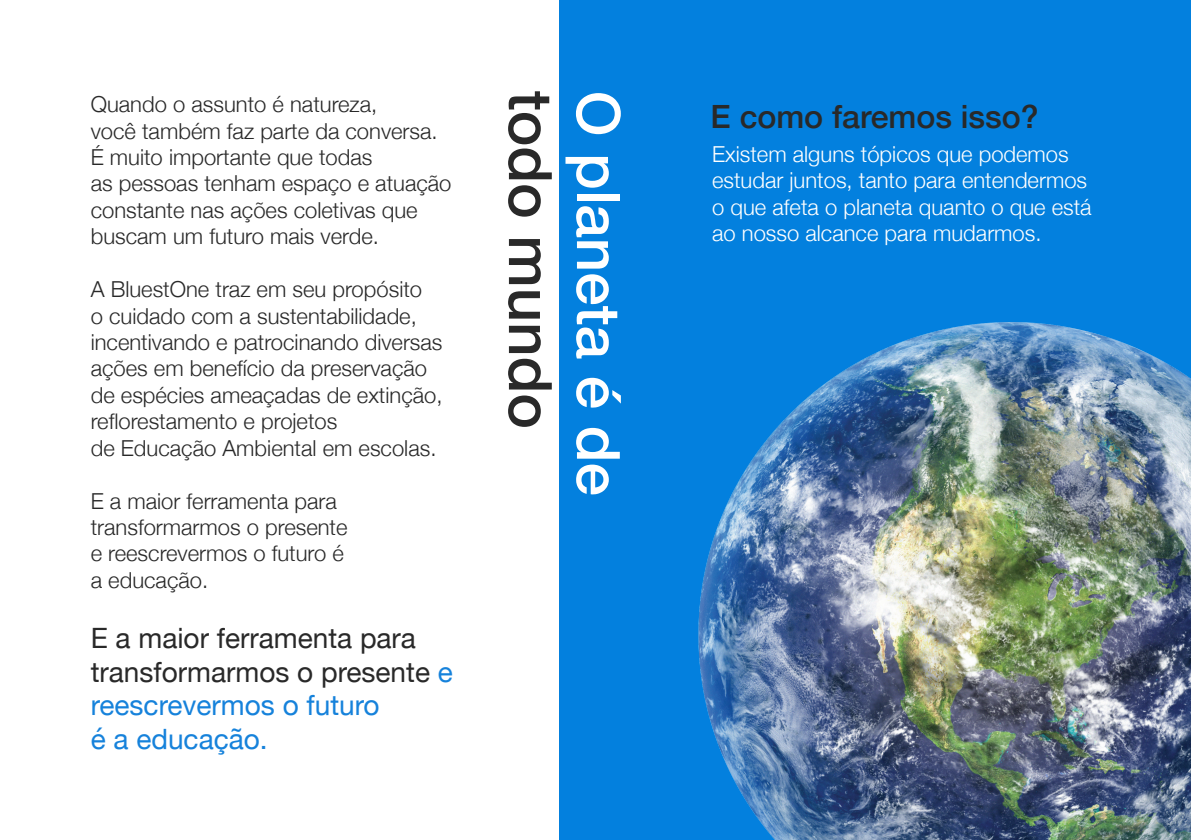
<style>
.page{position:relative;width:1191px;height:840px;background:#fff}
.page>*{position:absolute;margin:0;border:0;box-sizing:border-box;transform-origin:0 0}
.t1{font:500 60px "Helvetica Neue";color:#fff}
.t2{font:500 60px "Helvetica Neue";color:#292929}
.t3{font:500 32px "Helvetica Neue";color:#292929}
.t4{font:28px/33.6px "Helvetica Neue";color:#292929}
.t5{font:28px "Helvetica Neue";color:#1682db}
.t6{font:300 22px/26.4px "Helvetica Neue";color:#292929}
.t7{font:300 22px/26.4px "Helvetica Neue";color:#fff}
.s1{color:#1682db}
</style>
<div class="page">
<div style="left:559px;top:0;width:632px;height:839px;background:#0380de"></div>
<img style="left:698px;top:322px;width:493px;height:517px">
<p class="t6" style="left:91px;top:90px;width:288px">Quando o assunto é natureza,</p>
<p class="t6" style="left:91px;top:116px;width:348px">você também faz parte da conversa.<br>É muito importante que todas</p>
<p class="t6" style="left:91px;top:169px;width:362px">as pessoas tenham espaço e atuação constante nas ações coletivas que buscam um futuro mais verde.</p>
<p class="t6" style="left:91px;top:274px;width:353px">A BluestOne traz em seu propósito<br>o cuidado com a sustentabilidade, incentivando e patrocinando diversas ações em benefício da preservação de espécies ameaçadas de extinção, reflorestamento e projetos</p>
<p class="t6" style="left:91px;top:433px;width:347px">de Educação Ambiental em escolas.</p>
<p class="t6" style="left:91px;top:486px;width:258px">E a maior ferramenta para transformarmos o presente</p>
<p class="t6" style="left:91px;top:538px;width:255px">e reescrevermos o futuro é</p>
<p class="t6" style="left:91px;top:565px;width:119px">a educação.</p>
<p class="t4" style="left:91px;top:622px;width:364px">E a maior ferramenta para transformarmos o presente <span class="s1">e reescrevermos o futuro</span></p>
<p class="t5" style="left:91px;top:718px;width:178px">é a educação.</p>
<p class="t2" style="left:578px;top:91px;width:339px;rotate:90deg">todo mundo</p>
<p class="t1" style="left:646px;top:91px;width:406px;rotate:90deg">O planeta é de</p>
<p class="t3" style="left:710px;top:90px;width:329px">E como faremos isso?</p>
<p class="t7" style="left:712px;top:140px;width:381px">Existem alguns tópicos que podemos estudar juntos, tanto para entendermos o que afeta o planeta quanto o que está ao nosso alcance para mudarmos.</p>
</div>
